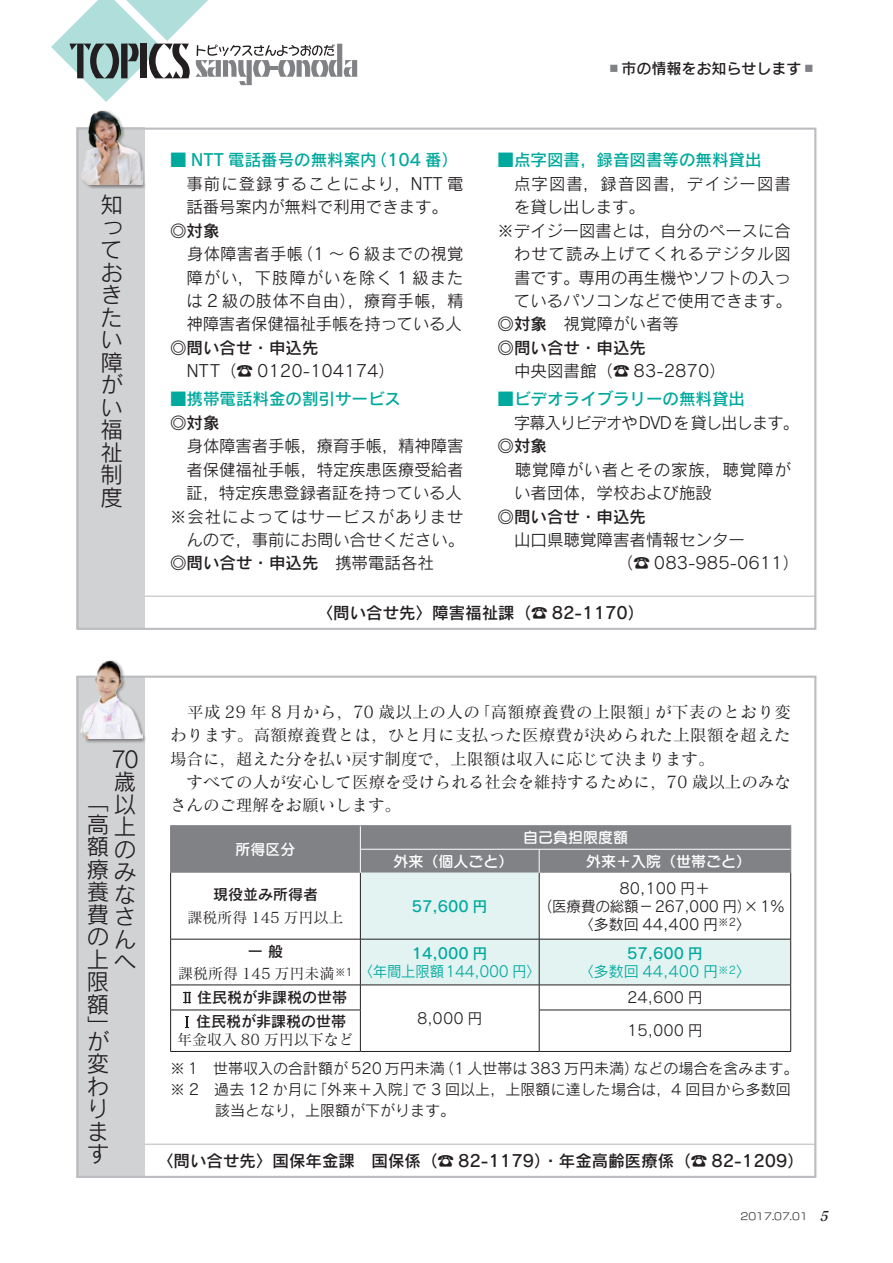
<style>
.page{position:relative;width:893px;height:1263px;background:#fff}
.page>*{position:absolute;margin:0;border:0;box-sizing:border-box;transform-origin:0 0}
.t1{font:22.5px/22.5px "Rodin Pro N M";color:#231f20;text-align:justify}
.t2{font:22.5px/22.5px "Rodin Pro N M";color:#231f20;scale:.96 1}
.t3{font:16.5px/23.4px "Rodin Pro M";color:#231f20;text-align:justify}
.t4{font:16.5px/23.2px "Matisse Pro M";letter-spacing:.005em;color:#231f20;text-align:justify}
.t5{font:16.5px "Rodin Pro N DB";color:#231f20}
.t6{font:16.5px "Rodin Pro DB";color:#00a99d}
.t7{font:16.5px "Rodin Pro DB";color:#231f20}
.t8{font:16.5px/23.5px "Rodin Pro M";letter-spacing:.06em;color:#231f20;text-align:right}
.t9{font:16.5px/23.4px "Rodin Pro M";letter-spacing:.05em;color:#231f20}
.t10{font:16.5px/23.4px "Rodin Pro M";letter-spacing:.075em;color:#231f20}
.t11{font:16.5px "Rodin Pro M";letter-spacing:-.04em;color:#231f20}
.t12{font:15px/21px "Rodin Pro M";color:#231f20}
.t13{font:15px "Matisse Pro M";color:#231f20}
.t14{font:15px "Seurat Pro DB";color:#fff}
.t15{font:15px "Rodin Pro DB";color:#231f20}
.t16{font:15px "Rodin Pro M";letter-spacing:-.02em;color:#00a99d}
.t17{font:15px "Rodin Pro DB";color:#00a99d}
.t18{font:15px "Rodin Pro M";letter-spacing:-.02em;color:#231f20}
.t19{font:15px "Rodin Cattleya Pro DB";color:#231f20}
.t20{font:9.75px "New Rodin Pro M";color:#231f20}
.s1{font-family:"Rodin Pro M"}
.s2{color:#808285}
.s3{font-family:"Rodin Pro DB"}
.s4{font-family:"Matisse Eleganto Pro B";font-style:italic;font-size:13.5px}
</style>
<div class="page">
<svg style="left:51px;top:0;width:306px;height:102px"></svg>
<div style="left:77px;top:1144px;width:739px;height:33px;border:1px solid #bcbdc0"></div>
<div style="left:77px;top:676px;width:68px;height:501px;background:#d1d2d4"></div>
<div style="left:77px;top:596px;width:739px;height:33px;border:1px solid #bcbdc0"></div>
<div style="left:77px;top:128px;width:68px;height:501px;background:#d1d2d4"></div>
<div style="left:81px;top:109px;width:66px;height:80px;background:#231f20;opacity:.5"></div>
<img style="left:81px;top:110px;width:61px;height:74px">
<div style="left:80px;top:659px;width:67px;height:84px;background:#231f20;opacity:.5"></div>
<img style="left:81px;top:660px;width:62px;height:78px">
<svg style="left:361px;top:873px;width:429px;height:112px;fill:#e2f3f2"></svg>
<hr style="left:170px;top:825px;width:190px;height:1px;background:#808285">
<hr style="left:360px;top:825px;width:179px;height:1px;background:#808285">
<hr style="left:539px;top:825px;width:252px;height:1px;background:#808285">
<hr style="left:170px;top:873px;width:1px;height:66px;background:#231f20">
<hr style="left:360px;top:873px;width:1px;height:66px;background:#231f20">
<hr style="left:539px;top:873px;width:1px;height:66px;background:#231f20">
<hr style="left:790px;top:873px;width:1px;height:66px;background:#231f20">
<hr style="left:170px;top:939px;width:190px;height:1px;background:#231f20">
<hr style="left:170px;top:939px;width:1px;height:46px;background:#231f20">
<hr style="left:360px;top:939px;width:179px;height:1px;background:#231f20">
<hr style="left:360px;top:939px;width:1px;height:46px;background:#231f20">
<hr style="left:539px;top:939px;width:252px;height:1px;background:#231f20">
<hr style="left:539px;top:939px;width:1px;height:46px;background:#231f20">
<hr style="left:790px;top:939px;width:1px;height:46px;background:#231f20">
<hr style="left:170px;top:985px;width:190px;height:1px;background:#231f20">
<svg style="left:170px;top:985px;width:1px;height:25px"></svg>
<hr style="left:360px;top:985px;width:179px;height:1px;background:#231f20">
<svg style="left:360px;top:985px;width:1px;height:25px"></svg>
<hr style="left:539px;top:985px;width:252px;height:1px;background:#231f20">
<svg style="left:539px;top:985px;width:1px;height:25px"></svg>
<svg style="left:790px;top:985px;width:1px;height:25px"></svg>
<hr style="left:170px;top:1010px;width:191px;height:1px;background:#231f20">
<hr style="left:170px;top:1010px;width:1px;height:41px;background:#231f20">
<hr style="left:360px;top:1010px;width:1px;height:41px;background:#231f20">
<hr style="left:539px;top:1010px;width:252px;height:1px;background:#231f20">
<hr style="left:539px;top:1010px;width:1px;height:41px;background:#231f20">
<hr style="left:790px;top:1010px;width:1px;height:41px;background:#231f20">
<hr style="left:170px;top:1051px;width:190px;height:1px;background:#231f20">
<hr style="left:360px;top:1051px;width:179px;height:1px;background:#231f20">
<hr style="left:539px;top:1051px;width:252px;height:1px;background:#231f20">
<div style="left:170px;top:826px;width:621px;height:47px;background:#808285"></div>
<svg style="left:184px;top:992px;width:7px;height:11px"></svg>
<svg style="left:185px;top:1016px;width:3px;height:12px"></svg>
<p class="t1" style="left:100px;top:193px;width:24px">知っておきたい障がい福祉制度</p>
<p class="t6" style="left:170px;top:149px;width:290px">■ NTT 電話番号の無料案内（104 番）</p>
<p class="t3" style="left:187px;top:171px;width:278px">事前に登録することにより，NTT 電話番号案内が無料で利用できます。</p>
<p class="t7" style="left:170px;top:219px;width:51px">◎対象</p>
<p class="t3" style="left:187px;top:242px;width:278px">身体障害者手帳（1 〜 6 級までの視覚障がい，下肢障がいを除く 1 級または 2 級の肢体不自由），療育手帳，精神障害者保健福祉手帳を持っている人</p>
<p class="t7" style="left:170px;top:337px;width:150px">◎問い合せ・申込先</p>
<p class="t3" style="left:187px;top:359px;width:210px">NTT（☎ 0120-104174）</p>
<p class="t6" style="left:170px;top:388px;width:232px">■携帯電話料金の割引サービス</p>
<p class="t7" style="left:170px;top:411px;width:51px">◎対象</p>
<p class="t3" style="left:187px;top:433px;width:278px">身体障害者手帳，療育手帳，精神障害者保健福祉手帳，特定疾患医療受給者証，特定疾患登録者証を持っている人</p>
<p class="t8" style="left:170px;top:504px;width:296px">※会社によってはサービスがありませんので，事前にお問い合せください。</p>
<p class="t7" style="left:170px;top:552px;width:265px">◎問い合せ・申込先　<span class="s1">携帯電話各社</span></p>
<p class="t19" style="left:606px;top:58px;width:211px"><span class="s2">▪</span>市の情報をお知らせします<span class="s2">▪</span></p>
<p class="t6" style="left:497px;top:149px;width:265px">■点字図書，録音図書等の無料貸出</p>
<p class="t10" style="left:514px;top:171px;width:278px">点字図書，録音図書，デイジー図書を貸し出します。</p>
<p class="t3" style="left:514px;top:218px;width:279px;text-indent:-16px">※デイジー図書とは，自分のペースに合わせて読み上げてくれるデジタル図書です。専用の再生機やソフトの入っているパソコンなどで使用できます。</p>
<p class="t3" style="left:497px;top:312px;width:183px"><span class="s3">◎対象　</span>視覚障がい者等</p>
<p class="t7" style="left:497px;top:337px;width:150px">◎問い合せ・申込先</p>
<p class="t3" style="left:514px;top:359px;width:213px">中央図書館（☎ 83-2870）</p>
<p class="t6" style="left:497px;top:388px;width:249px">■ビデオライブラリーの無料貸出</p>
<p class="t11" style="left:514px;top:412px;width:286px">字幕入りビデオやDVDを貸し出します。</p>
<p class="t7" style="left:497px;top:435px;width:51px">◎対象</p>
<p class="t9" style="left:514px;top:457px;width:278px">聴覚障がい者とその家族，聴覚障がい者団体，学校および施設</p>
<p class="t7" style="left:497px;top:505px;width:150px">◎問い合せ・申込先</p>
<p class="t3" style="left:514px;top:527px;width:232px">山口県聴覚障害者情報センター</p>
<p class="t3" style="left:617px;top:551px;width:184px">（☎ 083-985-0611）</p>
<p class="t5" style="left:317px;top:602px;width:329px">〈問い合せ先〉障害福祉課<span class="s3">（☎ 82-1170）</span></p>
<p class="t2" style="left:111px;top:747px;width:30px">70歳以上のみなさんへ</p>
<p class="t1" style="left:87px;top:790px;width:23px">「高額療養費の上限額」</p>
<p class="t1" style="left:87px;top:1029px;width:24px;text-align:left">が変わります</p>
<p class="t4" style="left:170px;top:700px;width:622px">　平成 29 年 8 月から，70 歳以上の人の「高額療養費の上限額」が下表のとおり変わります。高額療養費とは，ひと月に支払った医療費が決められた上限額を超えた場合に，超えた分を払い戻す制度で，上限額は収入に応じて決まります。</p>
<p class="t4" style="left:170px;top:770px;width:622px">　すべての人が安心して医療を受けられる社会を維持するために，70 歳以上のみなさんのご理解をお願いします。</p>
<p class="t14" style="left:235px;top:839px;width:61px">所得区分</p>
<p class="t15" style="left:213px;top:885px;width:106px">現役並み所得者</p>
<p class="t13" style="left:187px;top:907px;width:158px">課税所得 145 万円以上</p>
<p class="t15" style="left:248px;top:941px;width:37px">一 般</p>
<p class="t13" style="left:178px;top:964px;width:176px">課税所得 145 万円未満<sup>※1</sup></p>
<p class="t15" style="left:197px;top:987px;width:151px">住民税が非課税の世帯</p>
<p class="t14" style="left:523px;top:827px;width:106px">自己負担限度額</p>
<p class="t14" style="left:394px;top:851px;width:121px">外来（個人ごと）</p>
<p class="t14" style="left:586px;top:851px;width:166px">外来＋入院（世帯ごと）</p>
<p class="t17" style="left:412px;top:896px;width:77px">57,600 円</p>
<p class="t17" style="left:412px;top:943px;width:77px">14,000 円</p>
<p class="t16" style="left:358px;top:961px;width:184px">〈年間上限額144,000 円〉</p>
<p class="t12" style="left:620px;top:877px;width:92px">80,100 円＋</p>
<p class="t18" style="left:538px;top:896px;width:248px">（医療費の総額−267,000 円）×1%</p>
<p class="t12" style="left:579px;top:913px;width:174px">〈多数回 44,400 円<sup>※2</sup>〉</p>
<p class="t17" style="left:627px;top:943px;width:77px">57,600 円</p>
<p class="t16" style="left:579px;top:961px;width:174px">〈多数回 44,400 円<sup>※2</sup>〉</p>
<p class="t12" style="left:627px;top:986px;width:77px">24,600 円</p>
<p class="t12" style="left:417px;top:1007px;width:67px">8,000 円</p>
<p class="t15" style="left:196px;top:1012px;width:151px">住民税が非課税の世帯</p>
<p class="t13" style="left:177px;top:1030px;width:178px">年金収入 80 万円以下など</p>
<p class="t12" style="left:627px;top:1020px;width:77px">15,000 円</p>
<p class="t12" style="left:170px;top:1057px;width:630px">※ 1　世帯収入の合計額が 520 万円未満（1 人世帯は 383 万円未満）などの場合を含みます。※ 2　過去 12 か月に「外来＋入院」で 3 回以上，上限額に達した場合は，4 回目から多数回　　　該当となり，上限額が下がります。</p>
<p class="t5" style="left:157px;top:1150px;width:648px">〈問い合せ先〉国保年金課　国保係（☎ 82-1179）・年金高齢医療係（☎ 82-1209）</p>
<p class="t20" style="left:740px;top:1208px;width:93px">2017.07.01 <span class="s4">5</span></p>
</div>
